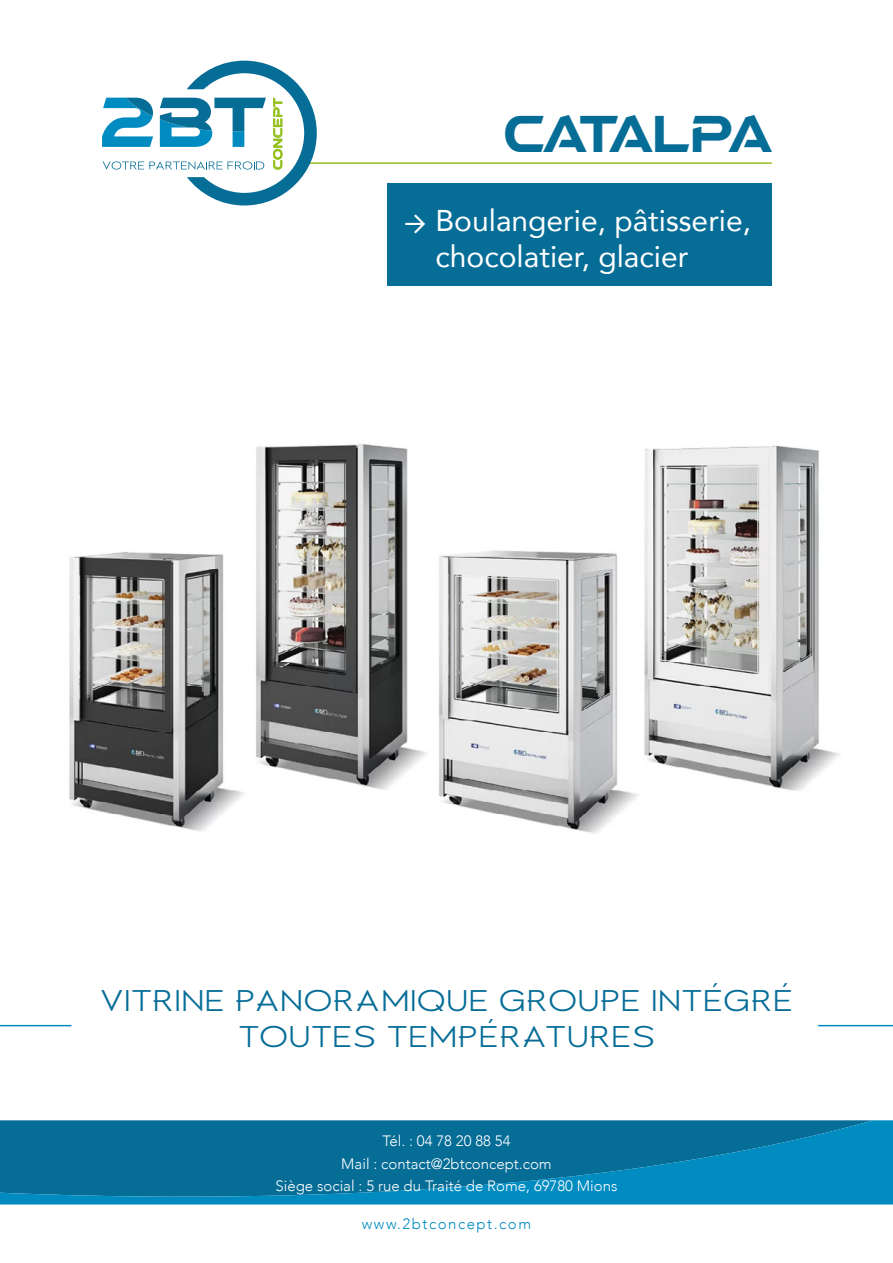
<style>
.page{position:relative;width:893px;height:1263px;background:#fff}
.page>*{position:absolute;margin:0;border:0;box-sizing:border-box;transform-origin:0 0}
.t1{font:46.5px "a Atmospheric";letter-spacing:-.025em;color:#066d97}
.t2{font:30px/36px "Logoplexi";letter-spacing:.1em;color:#066d97;text-align:center}
.t3{font:30px/36px "Avenir";color:#fff}
.t4{font:300 15px/22.5px "Avenir";color:#fff;text-align:center}
.t5{font:300 15px "Avenir";letter-spacing:.1em;color:#008bc1}
.s1{font-family:"DIN2014";font-weight:700;font-size:27px}
</style>
<div class="page">
<hr style="left:306px;top:162px;width:466px;height:2px;background:#95c11f">
<svg style="left:0;top:1120px;width:893px;height:85px;fill:#066d97"></svg>
<svg style="left:102px;top:61px;width:215px;height:144px"></svg>
<hr style="left:818px;top:1025px;width:75px;height:1px;background:#008bc1">
<hr style="left:0;top:1025px;width:71px;height:1px;background:#008bc1">
<div style="left:387px;top:184px;width:385px;height:102px;background:#066d97"></div>
<img style="left:69px;top:444px;width:771px;height:390px">
<h1 class="t1" style="left:505px;top:114px;width:268px">CATALPA</h1>
<h2 class="t3" style="left:435px;top:202px;width:317px;text-indent:-31px"><span class="s1">→</span> Boulangerie, pâtisserie, chocolatier, glacier</h2>
<h2 class="t2" style="left:101px;top:982px;width:693px">VITRINE PANORAMIQUE GROUPE INTÉGRÉ<br>TOUTES TEMPÉRATURES</h2>
<p class="t4" style="left:275px;top:1130px;width:344px">Tél. : 04 78 20 88 54<br>Mail : contact@2btconcept.com<br>Siège social : 5 rue du Traité de Rome, 69780 Mions</p>
<p class="t5" style="left:362px;top:1215px;width:171px">www.2btconcept.com</p>
</div>
